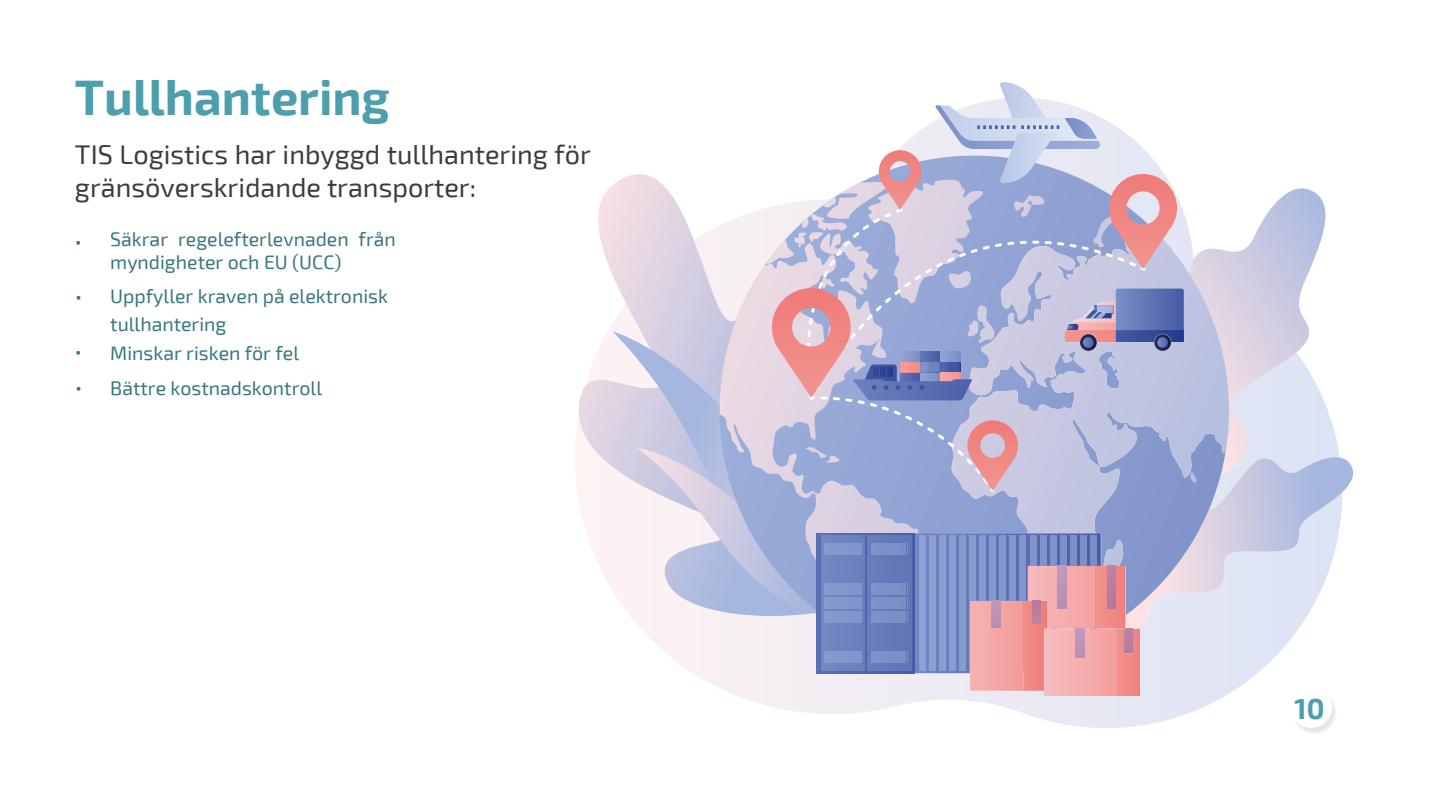
<style>
.page{position:relative;width:1440px;height:810px;background:#fff}
.page>*{position:absolute;margin:0;border:0;box-sizing:border-box;transform-origin:0 0}
.t1{font:700 48.75px "Exo 2";color:#4c9fab}
.t2{font:700 28.35px "Exo 2";color:#4c9fab}
.t3{font:27px/32.1px "Exo 2";color:#3c3c3b}
.t4{font:19.5px/23.1px "Exo 2";color:#38777d}
</style>
<div class="page">
<svg style="left:630px;top:616px;width:707px;height:112px"></svg>
<svg style="left:575px;top:174px;width:62px;height:415px"></svg>
<svg style="left:612px;top:331px;width:25px;height:285px;fill:#fcf2f3"></svg>
<svg style="left:637px;top:82px;width:716px;height:614px"></svg>
<h1 class="t1" style="left:75px;top:66px;width:316px">Tullhantering</h1>
<h3 class="t3" style="left:75px;top:138px;width:517px">TIS Logistics har inbyggd tullhantering för gränsöverskridande transporter:</h3>
<p class="t4" style="left:110px;top:227px;width:287px;text-indent:-35px">• Säkrar regelefterlevnaden från myndigheter och EU (UCC)</p>
<p class="t4" style="left:110px;top:282px;width:279px;line-height:27.6px">Uppfyller kraven på elektronisk tullhantering</p>
<p class="t4" style="left:110px;top:335px;width:213px;line-height:34.3px">Minskar risken för fel<br>Bättre kostnadskontroll</p>
<p class="t4" style="left:75px;top:284px;width:9px">•</p>
<p class="t4" style="left:75px;top:332px;width:9px;line-height:36.2px">• •</p>
<h2 class="t2" style="left:1295px;top:690px;width:31px">10</h2>
</div>
